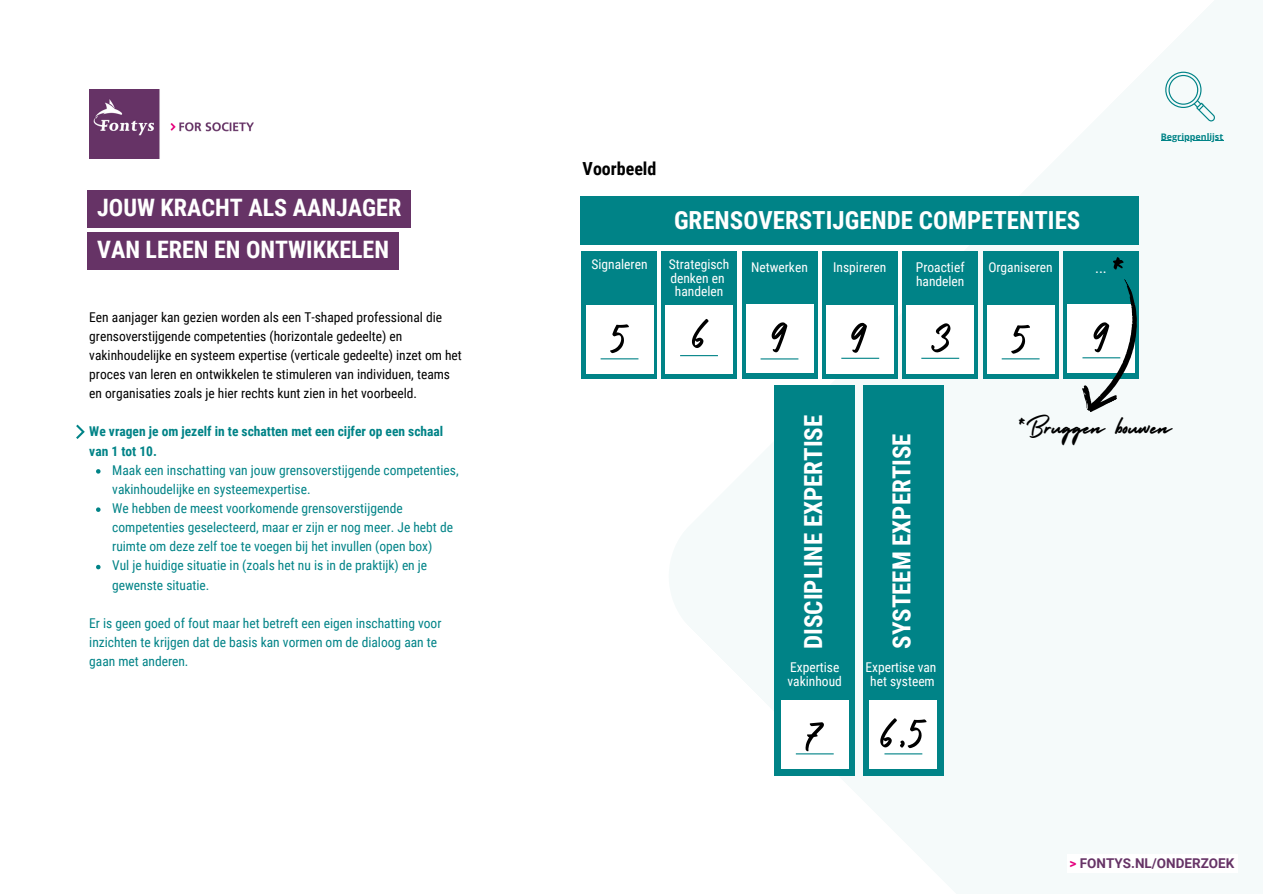
<style>
.page{position:relative;width:1263px;height:894px;background:#fff}
.page>*{position:absolute;margin:0;border:0;box-sizing:border-box;transform-origin:0 0}
.t1{font:53.55px "Holiday";color:#000}
.t2{font:30.15px "Holiday";color:#000}
.t3{font:700 24.9px "Roboto Condensed";color:#fff}
.t4{font:700 24px "Roboto Condensed";color:#fff}
.t5{font:700 18px "Roboto Condensed";color:#000}
.t6{font:15px "Roboto Condensed";color:#fff}
.t7{font:13.5px/19.2px "Roboto Condensed";color:#008387}
.t8{font:13.5px/19.2px "Roboto Condensed";color:#000}
.t9{font:13.5px "Roboto Condensed";color:#fff}
.t10{font:700 13.5px/19.2px "Roboto Condensed";color:#008387}
.t11{font:700 13.5px "Roboto";color:#636}
.t12{font:700 9px "Open Sans";color:#008387}
.s1{color:#e5007d}
</style>
<div class="page">
<div style="left:581px;top:251px;width:75px;height:127px;background:#008387"></div>
<div style="left:586px;top:305px;width:67px;height:68px;background:#fff"></div>
<div style="left:661px;top:251px;width:76px;height:127px;background:#008387"></div>
<div style="left:665px;top:305px;width:68px;height:68px;background:#fff"></div>
<svg style="left:669px;top:71px;width:555px;height:705px;fill:#f5fafa"></svg>
<div style="left:822px;top:251px;width:76px;height:127px;background:#008387"></div>
<div style="left:826px;top:305px;width:68px;height:68px;background:#fff"></div>
<hr style="left:601px;top:358px;width:37px;height:1px;background:#008387">
<hr style="left:680px;top:355px;width:38px;height:1px;background:#008387">
<hr style="left:761px;top:358px;width:37px;height:1px;background:#008387">
<hr style="left:841px;top:357px;width:38px;height:2px;background:#008387">
<div style="left:902px;top:251px;width:76px;height:127px;background:#008387"></div>
<div style="left:906px;top:305px;width:68px;height:68px;background:#fff"></div>
<hr style="left:921px;top:357px;width:38px;height:2px;background:#008387">
<div style="left:983px;top:251px;width:75px;height:127px;background:#008387"></div>
<div style="left:987px;top:305px;width:67px;height:68px;background:#fff"></div>
<hr style="left:1002px;top:358px;width:37px;height:1px;background:#008387">
<div style="left:1063px;top:251px;width:76px;height:127px;background:#008387"></div>
<div style="left:581px;top:195px;width:558px;height:49px;background:#008387"></div>
<div style="left:774px;top:385px;width:81px;height:390px;background:#008387"></div>
<div style="left:781px;top:699px;width:68px;height:69px;background:#fff"></div>
<hr style="left:796px;top:753px;width:38px;height:1px;background:#008387">
<div style="left:863px;top:385px;width:81px;height:390px;background:#008387"></div>
<div style="left:870px;top:699px;width:67px;height:69px;background:#fff"></div>
<hr style="left:884px;top:753px;width:38px;height:1px;background:#008387">
<svg style="left:1041px;top:278px;width:133px;height:136px"></svg>
<img style="left:89px;top:89px;width:165px;height:70px">
<svg style="left:96px;top:469px;width:5px;height:4px"></svg>
<svg style="left:96px;top:507px;width:5px;height:4px"></svg>
<svg style="left:96px;top:564px;width:5px;height:5px"></svg>
<div style="left:88px;top:190px;width:323px;height:38px;background:#636"></div>
<div style="left:88px;top:232px;width:311px;height:38px;background:#636"></div>
<svg style="left:76px;top:424px;width:9px;height:15px"></svg>
<svg style="left:1163px;top:72px;width:52px;height:49px"></svg>
<hr style="left:1161px;top:140px;width:62px;height:1px;background:#008387">
<h2 class="t4" style="left:97px;top:194px;width:306px">JOUW KRACHT ALS AANJAGER</h2>
<h5 class="t4" style="left:97px;top:236px;width:293px">VAN LEREN EN ONTWIKKELEN</h5>
<p class="t8" style="left:89px;top:307px;width:374px">Een aanjager kan gezien worden als een T-shaped professional die grensoverstijgende competenties (horizontale gedeelte) en vakinhoudelijke en systeem expertise (verticale gedeelte) inzet om het proces van leren en ontwikkelen te stimuleren van individuen, teams en organisaties zoals je hier rechts kunt zien in het voorbeeld.</p>
<p class="t10" style="left:89px;top:422px;width:355px">We vragen je om jezelf in te schatten met een cijfer op een schaal van 1 tot 10.</p>
<p class="t7" style="left:112px;top:460px;width:348px">Maak een inschatting van jouw grensoverstijgende competenties, vakinhoudelijke en systeemexpertise.</p>
<p class="t7" style="left:112px;top:498px;width:342px">We hebben de meest voorkomende grensoverstijgende competenties geselecteerd, maar er zijn er nog meer. Je hebt de ruimte om deze zelf toe te voegen bij het invullen (open box)</p>
<p class="t7" style="left:112px;top:556px;width:316px">Vul je huidige situatie in (zoals het nu is in de praktijk) en je gewenste situatie.</p>
<p class="t7" style="left:89px;top:613px;width:354px">Er is geen goed of fout maar het betreft een eigen inschatting voor inzichten te krijgen dat de basis kan vormen om de dialoog aan te gaan met anderen.</p>
<p class="t5" style="left:583px;top:158px;width:75px">Voorbeeld</p>
<h3 class="t3" style="left:674px;top:205px;width:408px">GRENSOVERSTIJGENDE COMPETENTIES</h3>
<h3 class="t9" style="left:591px;top:256px;width:58px">Signaleren</h3>
<p class="t9" style="left:669px;top:256px;width:62px">Strategisch</p>
<p class="t9" style="left:670px;top:270px;width:56px">denken en</p>
<h6 class="t9" style="left:675px;top:283px;width:50px">handelen</h6>
<p class="t9" style="left:751px;top:260px;width:58px">Netwerken</p>
<p class="t9" style="left:833px;top:260px;width:55px">Inspireren</p>
<p class="t9" style="left:916px;top:260px;width:50px">Proactief</p>
<p class="t9" style="left:916px;top:273px;width:50px">handelen</p>
<p class="t1" style="left:1111px;top:231px;width:15px">*</p>
<p class="t9" style="left:988px;top:260px;width:66px">Organiseren</p>
<p class="t6" style="left:1095px;top:258px;width:13px">...</p>
<p class="t1" style="left:609px;top:299px;width:23px">5</p>
<p class="t1" style="left:690px;top:294px;width:21px">6</p>
<p class="t1" style="left:770px;top:298px;width:20px">9</p>
<p class="t1" style="left:850px;top:299px;width:20px">9</p>
<h3 class="t1" style="left:930px;top:299px;width:24px">3</h3>
<p class="t1" style="left:1010px;top:299px;width:23px">5</p>
<p class="t1" style="left:1092px;top:298px;width:20px">9</p>
<h4 class="t12" style="left:1161px;top:130px;width:64px">Begrippenlijst</h4>
<p class="t3" style="left:799px;top:648px;width:235px;rotate:-90deg">DISCIPLINE EXPERTISE</p>
<p class="t9" style="left:790px;top:659px;width:51px">Expertise</p>
<p class="t9" style="left:787px;top:673px;width:56px">vakinhoud</p>
<p class="t3" style="left:887px;top:648px;width:217px;rotate:-90deg">SYSTEEM EXPERTISE</p>
<p class="t9" style="left:865px;top:659px;width:73px">Expertise van</p>
<p class="t9" style="left:870px;top:673px;width:66px">het systeem</p>
<p class="t1" style="left:804px;top:697px;width:23px">7</p>
<p class="t1" style="left:879px;top:693px;width:51px">6,5</p>
<h3 class="t2" style="left:1018px;top:403px;width:156px">*Bruggen bouwen</h3>
<p class="t11" style="left:1069px;top:855px;width:166px"><span class="s1">&gt;</span> FONTYS.NL/ONDERZOEK</p>
</div>
